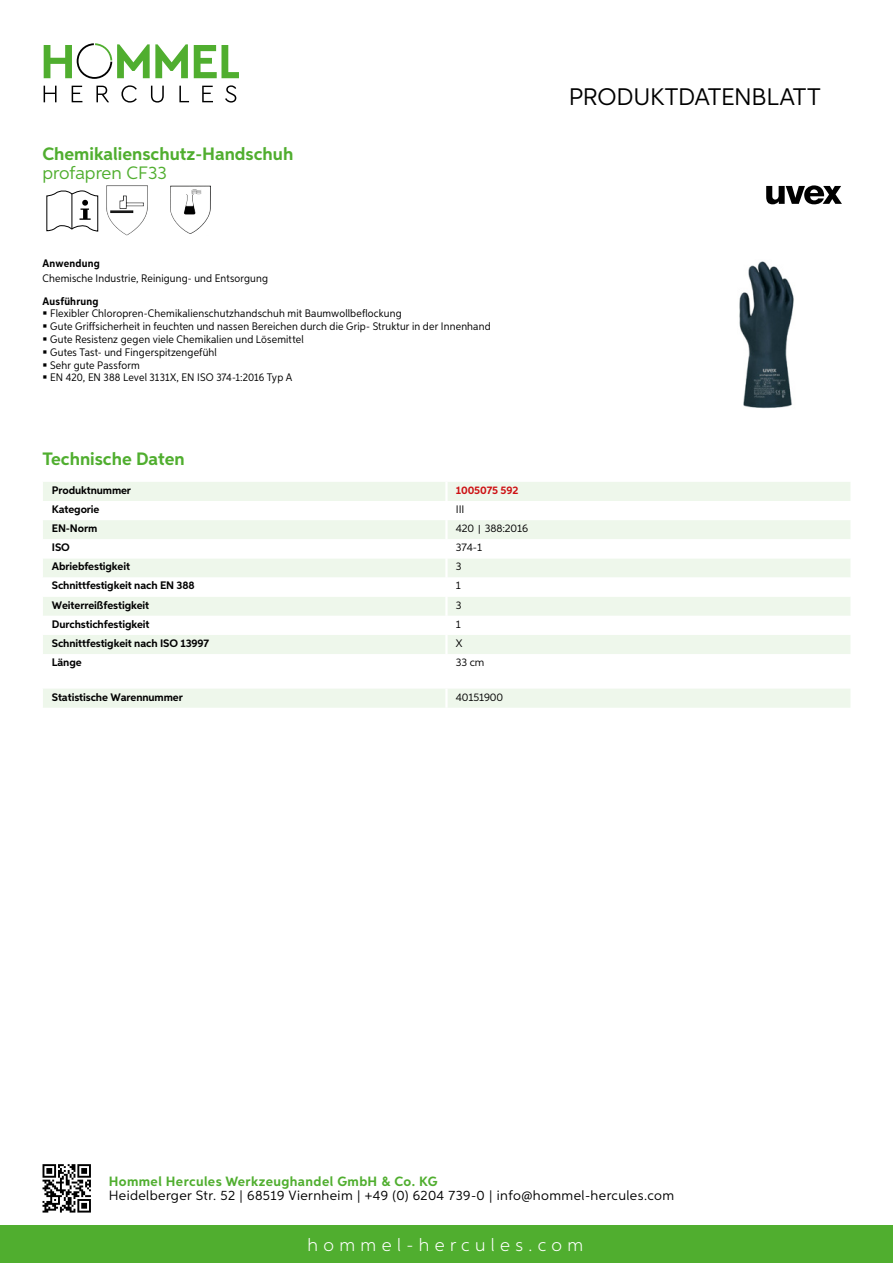
<style>
.page{position:relative;width:893px;height:1263px;background:#fff}
.page>*{position:absolute;margin:0;border:0;box-sizing:border-box;transform-origin:0 0}
.t1{font:24px "Aspira";letter-spacing:-.01em;color:#000}
.t2{font:700 18px "Aspira";color:#50ae2f}
.t3{font:300 18px "Aspira";letter-spacing:.3em;color:#fff}
.t4{font:18px "Aspira";color:#50ae2f}
.t5{font:13.5px "Aspira";letter-spacing:.03em;color:#000}
.t6{font:700 13.5px "Aspira";letter-spacing:.03em;color:#50ae2f}
.t7{font:10.95px/12.8px "Aspira Nar";letter-spacing:.015em;color:#000}
.t8{font:700 10.95px "Aspira";letter-spacing:-.01em;color:#000}
.t9{font:10.95px "Aspira";letter-spacing:-.01em;color:#000}
.t10{font:700 10.95px "Aspira Nar";letter-spacing:.02em;color:#000}
.t11{font:700 10.95px "Aspira";letter-spacing:-.01em;color:#cd1013}
.s1{font-family:"Wuerth Global";font-size:10.5px}
</style>
<div class="page">
<div style="left:0;top:1226px;width:893px;height:37px;background:#50ae2f"></div>
<svg style="left:43px;top:1164px;width:48px;height:48px"></svg>
<svg style="left:194px;top:45px;width:45px;height:33px"></svg>
<svg style="left:44px;top:43px;width:144px;height:36px"></svg>
<svg style="left:44px;top:86px;width:13px;height:16px"></svg>
<svg style="left:72px;top:86px;width:10px;height:16px"></svg>
<svg style="left:96px;top:86px;width:13px;height:16px"></svg>
<svg style="left:121px;top:85px;width:16px;height:18px"></svg>
<svg style="left:151px;top:86px;width:13px;height:17px"></svg>
<svg style="left:179px;top:86px;width:10px;height:16px"></svg>
<svg style="left:202px;top:86px;width:11px;height:16px"></svg>
<svg style="left:225px;top:85px;width:11px;height:18px"></svg>
<div style="left:43px;top:482px;width:807px;height:19px;background:#eef7eb"></div>
<svg style="left:43px;top:520px;width:807px;height:134px;fill:#eef7eb"></svg>
<hr style="left:445px;top:482px;width:3px;height:19px;background:#fff">
<hr style="left:445px;top:520px;width:3px;height:19px;background:#fff">
<hr style="left:445px;top:539px;width:3px;height:19px;background:#fff">
<hr style="left:445px;top:558px;width:3px;height:19px;background:#fff">
<hr style="left:445px;top:577px;width:3px;height:20px;background:#fff">
<hr style="left:445px;top:597px;width:3px;height:19px;background:#fff">
<hr style="left:445px;top:616px;width:3px;height:19px;background:#fff">
<hr style="left:445px;top:635px;width:3px;height:19px;background:#fff">
<div style="left:43px;top:689px;width:807px;height:19px;background:#eef7eb"></div>
<hr style="left:445px;top:689px;width:3px;height:19px;background:#fff">
<svg style="left:46px;top:190px;width:52px;height:41px"></svg>
<img style="left:106px;top:185px;width:9px;height:41px">
<img style="left:170px;top:185px;width:28px;height:35px">
<img style="left:739px;top:261px;width:55px;height:148px">
<svg style="left:766px;top:185px;width:76px;height:19px"></svg>
<h2 class="t2" style="left:43px;top:142px;width:252px">Chemikalienschutz-Handschuh</h2>
<h2 class="t4" style="left:43px;top:162px;width:126px">profapren CF33</h2>
<p class="t10" style="left:43px;top:257px;width:59px">Anwendung</p>
<p class="t7" style="left:43px;top:272px;width:227px">Chemische Industrie, Reinigung- und Entsorgung</p>
<p class="t10" style="left:43px;top:294px;width:58px">Ausführung</p>
<p class="t7" style="left:50px;top:307px;width:442px">Flexibler Chloropren-Chemikalienschutzhandschuh mit Baumwollbeflockung<br>Gute Griffsicherheit in feuchten und nassen Bereichen durch die Grip- Struktur in der Innenhand Gute Resistenz gegen viele Chemikalien und Lösemittel<br>Gutes Tast- und Fingerspitzengefühl<br>Sehr gute Passform<br>EN 420, EN 388 Level 3131X, EN ISO 374-1:2016 Typ A</p>
<h2 class="t2" style="left:43px;top:448px;width:144px">Technische Daten</h2>
<p class="t8" style="left:52px;top:483px;width:81px">Produktnummer</p>
<p class="t11" style="left:456px;top:483px;width:64px">1005075 592</p>
<p class="t8" style="left:52px;top:502px;width:49px">Kategorie</p>
<p class="t9" style="left:456px;top:502px;width:10px">III</p>
<p class="t8" style="left:52px;top:521px;width:47px">EN-Norm</p>
<p class="t9" style="left:456px;top:522px;width:74px">420 <span class="s1">|</span> 388:2016</p>
<p class="t8" style="left:52px;top:541px;width:19px">ISO</p>
<p class="t9" style="left:456px;top:541px;width:28px">374-1</p>
<p class="t8" style="left:52px;top:560px;width:80px">Abriebfestigkeit</p>
<p class="t9" style="left:456px;top:560px;width:7px">3</p>
<p class="t8" style="left:52px;top:579px;width:144px">Schnittfestigkeit nach EN 388</p>
<p class="t9" style="left:456px;top:579px;width:7px">1</p>
<p class="t8" style="left:52px;top:598px;width:99px">Weiterreißfestigkeit</p>
<p class="t9" style="left:456px;top:598px;width:7px">3</p>
<p class="t8" style="left:52px;top:617px;width:99px">Durchstichfestigkeit</p>
<p class="t9" style="left:456px;top:617px;width:7px">1</p>
<p class="t8" style="left:52px;top:636px;width:159px">Schnittfestigkeit nach ISO 13997</p>
<p class="t9" style="left:456px;top:636px;width:8px">X</p>
<p class="t8" style="left:52px;top:655px;width:31px">Länge</p>
<p class="t9" style="left:456px;top:655px;width:30px">33 cm</p>
<p class="t8" style="left:52px;top:690px;width:132px">Statistische Warennummer</p>
<p class="t9" style="left:456px;top:690px;width:49px">40151900</p>
<h1 class="t1" style="left:569px;top:82px;width:253px">Produktdatenblatt</h1>
<p class="t6" style="left:109px;top:1172px;width:330px">Hommel Hercules Werkzeughandel GmbH &amp; Co. KG</p>
<p class="t5" style="left:109px;top:1187px;width:567px">Heidelberger Str. 52 | 68519 Viernheim | +49 (0) 6204 739-0 | info@hommel-hercules.com</p>
<h2 class="t3" style="left:307px;top:1234px;width:277px">hommel-hercules.com</h2>
</div>
